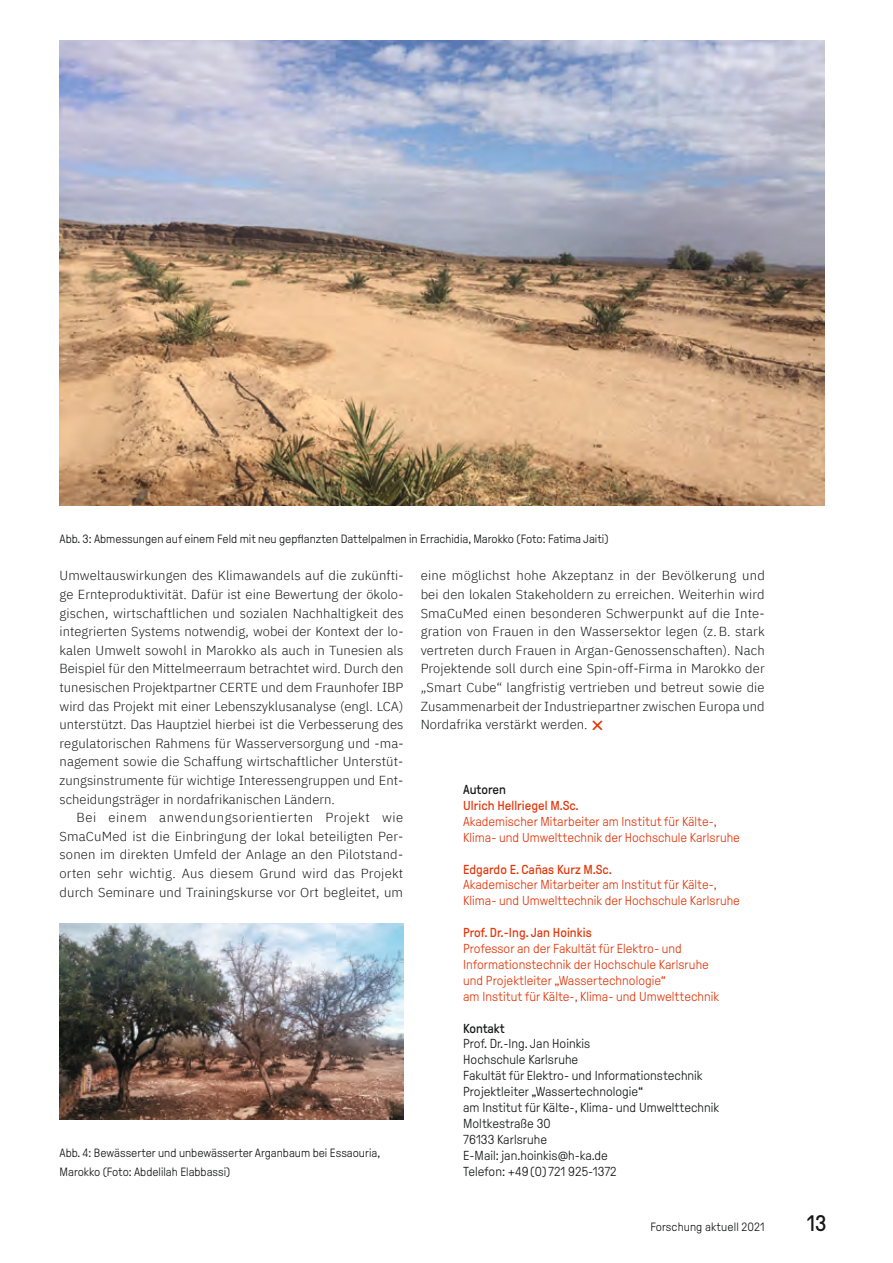
<style>
.page{position:relative;width:893px;height:1263px;background:#fff}
.page>*{position:absolute;margin:0;border:0;box-sizing:border-box;transform-origin:0 0}
.t1{font:22.5px "GT Pressura LG";color:#151616}
.t2{font:300 13.05px/18.6px "IBM Plex Sans";letter-spacing:.005em;color:#151616;text-align:justify}
.t3{font:300 13.05px/15.9px "GT Pressura LG";color:#e0370b}
.t4{font:300 13.05px/15.9px "GT Pressura LG";color:#151616}
.t5{font:300 13.05px "IBM Plex Sans";letter-spacing:.045em;color:#151616}
.t6{font:300 12px/18.6px "GT Pressura LG";color:#151616}
.s1{font-family:"GT Pressura LG";font-size:27px;color:#e0370b}
.s2{font-weight:400;color:#151616}
.s3{font-weight:400}
</style>
<div class="page">
<img style="left:60px;top:924px;width:344px;height:196px">
<img style="left:60px;top:41px;width:765px;height:465px">
<p class="t6" style="left:60px;top:530px;width:551px">Abb. 3: Abmessungen auf einem Feld mit neu gepflanzten Dattelpalmen in Errachidia, Marokko (Foto: Fatima Jaiti)</p>
<p class="t2" style="left:60px;top:565px;width:346px">Umweltauswirkungen des Klimawandels auf die zukünfti-</p>
<p class="t2" style="left:60px;top:584px;width:346px">ge Ernteproduktivität. Dafür ist eine Bewertung der ökolo-</p>
<p class="t2" style="left:60px;top:602px;width:346px">gischen, wirtschaftlichen und sozialen Nachhaltigkeit des</p>
<p class="t2" style="left:60px;top:621px;width:346px">integrierten Systems notwendig, wobei der Kontext der lo-</p>
<p class="t2" style="left:60px;top:640px;width:345px">kalen Umwelt sowohl in Marokko als auch in Tunesien als</p>
<p class="t2" style="left:60px;top:658px;width:345px">Beispiel für den Mittelmeerraum betrachtet wird. Durch den</p>
<p class="t2" style="left:60px;top:677px;width:345px">tunesischen Projektpartner CERTE und dem Fraunhofer IBP</p>
<p class="t2" style="left:60px;top:695px;width:345px">wird das Projekt mit einer Lebenszyklusanalyse (engl. LCA)</p>
<p class="t2" style="left:60px;top:714px;width:345px">unterstützt. Das Hauptziel hierbei ist die Verbesserung des</p>
<p class="t2" style="left:60px;top:733px;width:346px">regulatorischen Rahmens für Wasserversorgung und -ma-</p>
<p class="t2" style="left:60px;top:751px;width:345px">nagement sowie die Schaffung wirtschaftlicher Unterstüt-</p>
<p class="t2" style="left:60px;top:770px;width:345px">zungsinstrumente für wichtige Interessengruppen und Ent-</p>
<p class="t2" style="left:60px;top:788px;width:277px">scheidungsträger in nordafrikanischen Ländern.</p>
<p class="t5" style="left:77px;top:808px;width:328px">Bei einem anwendungsorientierten Projekt wie</p>
<p class="t2" style="left:60px;top:826px;width:345px">SmaCuMed ist die Einbringung der lokal beteiligten Per-</p>
<p class="t2" style="left:60px;top:844px;width:345px">sonen im direkten Umfeld der Anlage an den Pilotstand-</p>
<p class="t2" style="left:60px;top:863px;width:345px">orten sehr wichtig. Aus diesem Grund wird das Projekt</p>
<p class="t2" style="left:60px;top:881px;width:345px">durch Seminare und Trainingskurse vor Ort begleitet, um</p>
<p class="t6" style="left:60px;top:1144px;width:322px">Abb. 4: Bewässerter und unbewässerter Arganbaum bei Essaouria,<br>Marokko (Foto: Abdelilah Elabbassi)</p>
<p class="t2" style="left:421px;top:565px;width:346px">eine möglichst hohe Akzeptanz in der Bevölkerung und bei den lokalen Stakeholdern zu erreichen. Weiterhin wird SmaCuMed einen besonderen Schwerpunkt auf die Inte&shy;gration von Frauen in den Wassersektor legen (z.B. stark vertreten durch Frauen in Argan-Genossenschaften). Nach Projektende soll durch eine Spin-off-Firma in Marokko der „Smart Cube“ langfristig vertrieben und betreut sowie die Zusammenarbeit der Industriepartner zwischen Europa und Nordafrika verstärkt werden. <span class="s1">×</span></p>
<p class="t3" style="left:463px;top:782px;width:278px"><span class="s2">Autoren<br></span><span class="s3">Ulrich Hellriegel M.Sc.<br></span>Akademischer Mitarbeiter am Institut für Kälte-, Klima- und Umwelttechnik der Hochschule Karlsruhe</p>
<p class="t3" style="left:463px;top:861px;width:278px"><span class="s3">Edgardo E. Cañas Kurz M.Sc.<br></span>Akademischer Mitarbeiter am Institut für Kälte-,<br>Klima- und Umwelttechnik der Hochschule Karlsruhe</p>
<p class="t3" style="left:463px;top:925px;width:257px"><span class="s3">Prof. Dr.-Ing. Jan Hoinkis<br></span>Professor an der Fakultät für Elektro- und Informationstechnik der Hochschule Karlsruhe und Projektleiter „Wassertechnologie“<br>am Institut für Kälte-, Klima- und Umwelttechnik</p>
<p class="t4" style="left:463px;top:1020px;width:257px"><span class="s3">Kontakt<br></span>Prof. Dr.-Ing. Jan Hoinkis<br>Hochschule Karlsruhe<br>Fakultät für Elektro- und Informationstechnik<br>Projektleiter „Wassertechnologie“<br>am Institut für Kälte-, Klima- und Umwelttechnik<br>Moltkestraße 30<br>76133 Karlsruhe<br>E-Mail: jan.hoinkis@h-ka.de<br>Telefon: +49 (0) 721 925-1372</p>
<p class="t6" style="left:650px;top:1218px;width:116px">Forschung aktuell 2021</p>
<p class="t1" style="left:807px;top:1211px;width:21px">13</p>
</div>
